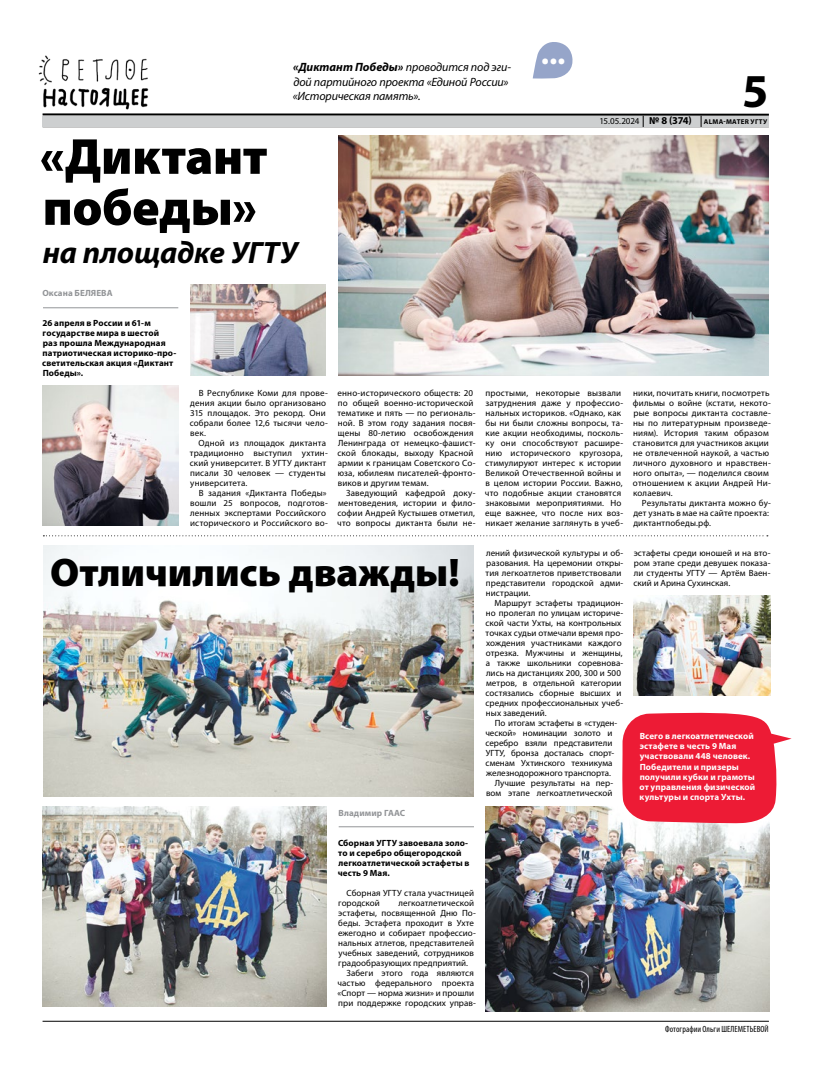
<style>
.page{position:relative;width:820px;height:1078px;background:#fff}
.page>*{position:absolute;margin:0;border:0;box-sizing:border-box;transform-origin:0 0}
.t1{font:900 51px/51px "Myriad Pro";letter-spacing:-.01em;color:#000}
.t2{font:700 47.4px "Myriad Pro";color:#000}
.t3{font:900 40px "Myriad Pro";color:#000}
.t4{font:700 31.8px "Myriad Pro";color:#fff}
.t5{font:italic 700 31px "Myriad Pro";letter-spacing:-.005em;color:#000}
.t6{font:italic 12px/14.4px "Myriad Pro";letter-spacing:-.015em;color:#000}
.t7{font:9px/10px "Myriad Pro";letter-spacing:.01em;color:#000}
.t8{font:700 9px/10px "Myriad Pro";letter-spacing:.01em;color:#000}
.t9{font:700 9px/10px "Myriad Pro";letter-spacing:.01em;color:#fff}
.t10{font:condensed 9px "Myriad Pro";letter-spacing:.005em;color:#000}
.t11{font:700 9px "Myriad Pro";letter-spacing:.01em;color:#939598}
.t12{font:700 7px "Myriad Pro";letter-spacing:.04em;color:#000}
.s1{font-weight:700}
.s2{font-weight:400;font-size:9px}
.s3{font-size:10.5px}
</style>
<div class="page">
<hr style="left:43px;top:113px;width:725px;height:3px;background:#000">
<div style="left:43px;top:116px;width:725px;height:11px;background:#cdcfd0"></div>
<hr style="left:43px;top:1020px;width:725px;height:1px;background:#000">
<svg style="left:532px;top:42px;width:41px;height:37px"></svg>
<img style="left:38px;top:55px;width:111px;height:55px">
<img style="left:338px;top:135px;width:430px;height:240px">
<img style="left:190px;top:284px;width:136px;height:91px">
<svg style="left:43px;top:535px;width:724px;height:1px"></svg>
<img style="left:44px;top:545px;width:429px;height:250px">
<img style="left:485px;top:806px;width:284px;height:204px">
<img style="left:43px;top:806px;width:283px;height:199px">
<img style="left:633px;top:595px;width:137px;height:100px">
<svg style="left:621px;top:712px;width:170px;height:111px;background:#ef3d53"></svg>
<img style="left:42px;top:385px;width:136px;height:140px">
<hr style="left:43px;top:307px;width:135px;height:1px;background:#939598">
<hr style="left:338px;top:826px;width:136px;height:1px;background:#939598">
<h3 class="t6" style="left:293px;top:60px;width:219px"><span class="s1">«Диктант Победы»</span> проводится под эги&shy;дой партийного проекта «Единой России» «Историческая память».</h3>
<h1 class="t1" style="left:40px;top:132px;width:229px">«Диктант победы»</h1>
<h3 class="t5" style="left:43px;top:232px;width:256px">на площадке УГТУ</h3>
<p class="t11" style="left:42px;top:287px;width:72px">Оксана БЕЛЯЕВА</p>
<p class="t8" style="left:42px;top:317px;width:136px">26 апреля в России и 61-м государстве мира в шестой<br>раз прошла Международная патриотическая историко-про&shy;светительская акция «Диктант<br>Победы».</p>
<h3 class="t4" style="left:540px;top:32px;width:26px">...</h3>
<h2 class="t2" style="left:741px;top:60px;width:28px">5</h2>
<p class="t12" style="left:599px;top:117px;width:169px"><span class="s2">15.05.2024</span> <span class="s3">№ 8 (374)</span> ALMA-MATER УГТУ</p>
<p class="t7" style="left:190px;top:387px;width:139px;text-indent:9px">В Республике Коми для прове&shy;дения акции было организовано<br>315 площадок. Это рекорд. Они собрали более 12,6 тысячи чело&shy;век.</p>
<p class="t7" style="left:190px;top:437px;width:139px;text-indent:9px">Одной из площадок диктанта традиционно выступил ухтин&shy;ский университет. В УГТУ диктант писали 30 человек — студенты университета.</p>
<p class="t7" style="left:190px;top:487px;width:139px;text-indent:9px">В задания «Диктанта Победы» вошли 25 вопросов, подготов&shy;ленных экспертами Российского исторического и Российского во-</p>
<p class="t7" style="left:337px;top:387px;width:139px">енно-исторического обществ: 20 по общей военно-исторической тематике и пять — по региональ&shy;ной. В этом году задания посвя&shy;щены 80-летию освобождения<br>Ленинграда от немецко-фашист&shy;ской блокады, выходу Красной армии к границам Советского Со&shy;юза, юбилеям писателей-фронто&shy;виков и другим темам.</p>
<p class="t7" style="left:337px;top:487px;width:140px;text-align:justify;text-indent:9px">Заведующий кафедрой доку&shy;ментоведения, истории и фило&shy;софии Андрей Кустышев отметил, что вопросы диктанта были не-</p>
<h3 class="t3" style="left:50px;top:549px;width:411px">Отличились дважды!</h3>
<p class="t11" style="left:338px;top:806px;width:68px">Владимир ГААС</p>
<p class="t8" style="left:337px;top:837px;width:133px">Сборная УГТУ завоевала золо&shy;то и серебро общегородской легкоатлетической эстафеты в честь 9 Мая.</p>
<p class="t7" style="left:338px;top:887px;width:137px;text-indent:8px">Сборная УГТУ стала участницей городской</p>
<p class="t7" style="left:398px;top:897px;width:77px">легкоатлетической</p>
<p class="t7" style="left:338px;top:907px;width:139px">эстафеты, посвященной Дню По-</p>
<p class="t7" style="left:338px;top:917px;width:137px">беды. Эстафета проходит в Ухте</p>
<p class="t7" style="left:338px;top:927px;width:139px">ежегодно и собирает профессио-</p>
<p class="t7" style="left:338px;top:937px;width:137px">нальных атлетов, представителей</p>
<p class="t7" style="left:338px;top:947px;width:137px">учебных заведений, сотрудников</p>
<p class="t7" style="left:338px;top:957px;width:131px">градообразующих предприятий.</p>
<p class="t7" style="left:346px;top:967px;width:129px">Забеги этого года являются</p>
<p class="t7" style="left:337px;top:977px;width:138px">частью федерального проекта</p>
<p class="t7" style="left:337px;top:987px;width:138px">«Спорт — норма жизни» и прошли</p>
<p class="t7" style="left:338px;top:997px;width:139px">при поддержке городских управ-</p>
<p class="t7" style="left:484px;top:387px;width:140px">простыми, некоторые вызвали затруднения даже у профессио&shy;нальных историков. «Однако, как бы ни были сложны вопросы, та&shy;кие акции необходимы, посколь&shy;ку они способствуют расшире&shy;нию исторического кругозора, стимулируют интерес к истории<br>Великой Отечественной войны и в целом истории России. Важно, что подобные акции становятся знаковыми мероприятиями. Но еще важнее, что после них воз&shy;никает желание заглянуть в учеб-</p>
<p class="t7" style="left:632px;top:387px;width:139px">ники, почитать книги, посмотреть фильмы о войне (кстати, некото&shy;рые вопросы диктанта составле&shy;ны по литературным произведе&shy;ниям). История таким образом становится для участников акции не отвлеченной наукой, а частью личного духовного и нравствен&shy;ного опыта», — поделился своим отношением к акции Андрей Ни&shy;колаевич.</p>
<p class="t7" style="left:633px;top:497px;width:139px;text-indent:9px">Результаты диктанта можно бу&shy;дет узнать в мае на сайте проекта: диктантпобеды.рф.</p>
<p class="t7" style="left:485px;top:547px;width:139px">лений физической культуры и об&shy;разования. На церемонии откры&shy;тия легкоатлетов приветствовали представители городской адми&shy;нистрации.</p>
<p class="t7" style="left:485px;top:597px;width:139px;text-indent:9px">Маршрут эстафеты традицион&shy;но пролегал по улицам историче&shy;ской части Ухты, на контрольных точках судьи отмечали время про&shy;хождения участниками каждого отрезка. Мужчины и женщины, а также школьники соревнова&shy;лись на дистанциях 200, 300 и 500 метров, в отдельной категории состязались сборные высших и средних профессиональных учеб&shy;ных заведений.</p>
<p class="t7" style="left:494px;top:717px;width:124px">По итогам эстафеты в «студен-</p>
<p class="t7" style="left:485px;top:727px;width:128px">ческой» номинации золото и</p>
<p class="t7" style="left:485px;top:737px;width:128px">серебро взяли представители</p>
<p class="t7" style="left:485px;top:747px;width:130px">УГТУ, бронза досталась спорт-</p>
<p class="t7" style="left:485px;top:757px;width:128px">сменам Ухтинского техникума</p>
<p class="t7" style="left:486px;top:767px;width:126px">железнодорожного транспорта.</p>
<p class="t7" style="left:494px;top:777px;width:120px">Лучшие результаты на пер-</p>
<p class="t7" style="left:486px;top:787px;width:128px">вом этапе легкоатлетической</p>
<p class="t7" style="left:633px;top:547px;width:138px;text-align:justify">эстафеты среди юношей и на вто&shy;ром этапе среди девушек показа&shy;ли студенты УГТУ — Артём Ваен-</p>
<p class="t7" style="left:633px;top:577px;width:98px">ский и Арина Сухинская.</p>
<p class="t9" style="left:639px;top:731px;width:117px">Всего в легкоатлетической эстафете в честь 9 Мая участвовали 448 человек.<br>Победители и призеры получили кубки и грамоты от управления физической культуры и спорта Ухты.</p>
<p class="t10" style="left:664px;top:1023px;width:105px">Фотографии Ольги ШЕЛЕМЕТЬЕВОЙ</p>
</div>
